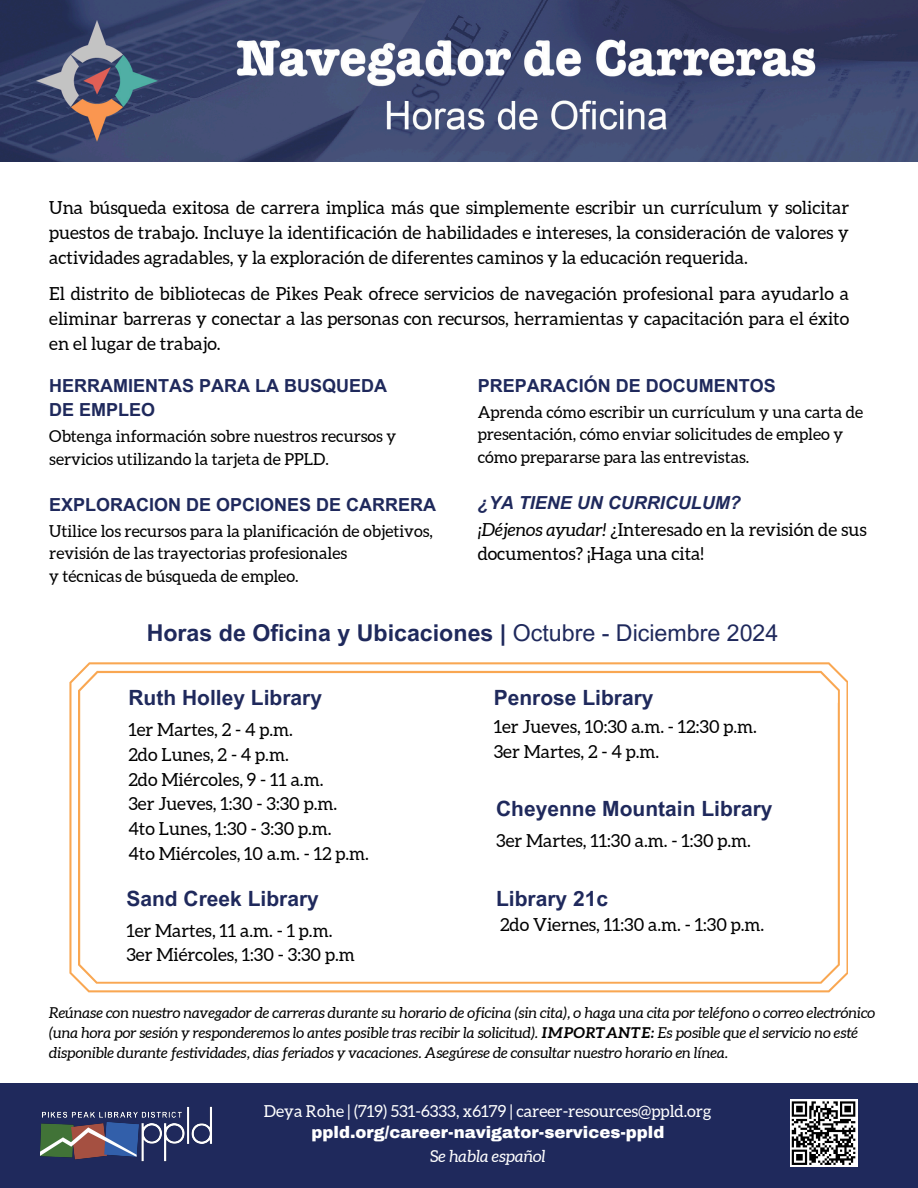
<style>
.page{position:relative;width:918px;height:1188px;background:#fff}
.page>*{position:absolute;margin:0;border:0;box-sizing:border-box;transform-origin:0 0}
.t1{font:700 23.25px "Arial MT Pro";color:#1f295c}
.t2{font:700 21px "Arial MT Pro";color:#1f295c}
.t3{font:18px/24.8px "Aleo";color:#000}
.t4{font:700 18px/24.8px "Arial MT Pro";color:#1f295c}
.t5{font:16.5px/22.5px "Aleo";color:#000}
.t6{font:16.5px/21.3px "Aleo";color:#fff;text-align:center}
.t7{font:italic 16.5px "Aleo";color:#fff}
.t8{font:italic 15px/20.2px "Aleo";color:#000}
.s1{font-family:"Arial MT Pro";font-weight:700;font-style:italic;color:#1f295c}
.s2{font-style:italic}
.s3{font-weight:400}
.s4{font-weight:700}
.s5{font-family:"Archivo";font-weight:900}
.s6{font-style:normal}
</style>
<div class="page">
<div style="left:0;top:1084px;width:918px;height:104px;background:#1f295c"></div>
<img style="left:0;top:0;width:918px;height:162px">
<svg style="left:69px;top:662px;width:779px;height:330px"></svg>
<img style="left:40px;top:1106px;width:172px;height:55px">
<div style="left:790px;top:1099px;width:68px;height:68px;background:#fff"></div>
<svg style="left:791px;top:1101px;width:65px;height:64px"></svg>
<h3 class="t3" style="left:49px;top:195px;width:801px;text-align:justify">Una búsqueda exitosa de carrera implica más que simplemente escribir un currículum y solicitar puestos de trabajo. Incluye la identificación de habilidades e intereses, la consideración de valores y actividades agradables, y la exploración de diferentes caminos y la educación requerida.</h3>
<h3 class="t3" style="left:49px;top:282px;width:802px;text-align:justify">El distrito de bibliotecas de Pikes Peak ofrece servicios de navegación profesional para ayudarlo a eliminar barreras y conectar a las personas con recursos, herramientas y capacitación para el éxito en el lugar de trabajo.</h3>
<h3 class="t4" style="left:49px;top:375px;width:339px">HERRAMIENTAS PARA LA BUSQUEDA<br>DE EMPLEO</h3>
<h3 class="t5" style="left:49px;top:425px;width:349px">Obtenga información sobre nuestros recursos y servicios utilizando la tarjeta de PPLD.</h3>
<h3 class="t4" style="left:49px;top:494px;width:389px">EXPLORACION DE OPCIONES DE CARRERA</h3>
<h3 class="t5" style="left:49px;top:520px;width:385px">Utilice los recursos para la planificación de objetivos, revisión de las trayectorias profesionales<br>y técnicas de búsqueda de empleo.</h3>
<h3 class="t4" style="left:478px;top:375px;width:300px">PREPARACIÓN DE DOCUMENTOS</h3>
<h3 class="t5" style="left:478px;top:400px;width:387px">Aprenda cómo escribir un currículum y una carta de presentación, cómo enviar solicitudes de empleo y cómo prepararse para las entrevistas.</h3>
<h3 class="t3" style="left:478px;top:489px;width:391px;line-height:27px"><span class="s1">¿YA TIENE UN CURRICULUM?<br></span><span class="s2">¡Déjenos ayudar!</span> ¿Interesado en la revisión de sus</h3>
<h3 class="t3" style="left:478px;top:542px;width:228px">documentos? ¡Haga una cita!</h3>
<h2 class="t1" style="left:147px;top:624px;width:633px">Horas de Oficina y Ubicaciones | <span class="s3">Octubre - Diciembre 2024</span></h2>
<h1 class="t2" style="left:128px;top:690px;width:195px">Ruth Holley Library</h1>
<h1 class="t3" style="left:128px;top:717px;width:242px">1er Martes, 2 - 4 p.m.<br>2do Lunes, 2 - 4 p.m.<br>2do Miércoles, 9 - 11 a.m.<br>3er Jueves, 1:30 - 3:30 p.m.<br>4to Lunes, 1:30 - 3:30 p.m.<br>4to Miércoles, 10 a.m. - 12 p.m.</h1>
<h1 class="t2" style="left:126px;top:890px;width:194px">Sand Creek Library</h1>
<h1 class="t3" style="left:126px;top:918px;width:230px">1er Martes, 11 a.m. - 1 p.m.<br>3er Miércoles, 1:30 - 3:30 p.m</h1>
<h1 class="t2" style="left:494px;top:690px;width:161px">Penrose Library</h1>
<h1 class="t3" style="left:494px;top:714px;width:265px">1er Jueves, 10:30 a.m. - 12:30 p.m.<br>3er Martes, 2 - 4 p.m.</h1>
<h1 class="t2" style="left:496px;top:801px;width:278px">Cheyenne Mountain Library</h1>
<h1 class="t3" style="left:496px;top:828px;width:256px">3er Martes, 11:30 a.m. - 1:30 p.m.</h1>
<h1 class="t2" style="left:496px;top:890px;width:114px">Library 21c</h1>
<h1 class="t3" style="left:500px;top:912px;width:266px">2do Viernes, 11:30 a.m. - 1:30 p.m.</h1>
<p class="t8" style="left:49px;top:1002px;width:828px">Reúnase con nuestro navegador de carreras durante su horario de oficina (sin cita), o haga una cita por teléfono o correo electrónico (una hora por sesión y responderemos lo antes posible tras recibir la solicitud). <span class="s4">IMPORTANTE:</span> Es posible que el servicio no esté disponible durante festividades, dias feriados y vacaciones. Asegúrese de consultar nuestro horario en línea.</p>
<p class="t6" style="left:264px;top:1100px;width:449px">Deya Rohe | (719) 531-6333, x6179 | career-resources@ppld.org <span class="s5">ppld.org/career-navigator-services-ppld</span></p>
<p class="t7" style="left:430px;top:1146px;width:117px"><span class="s6">S</span>e habla español</p>
</div>
